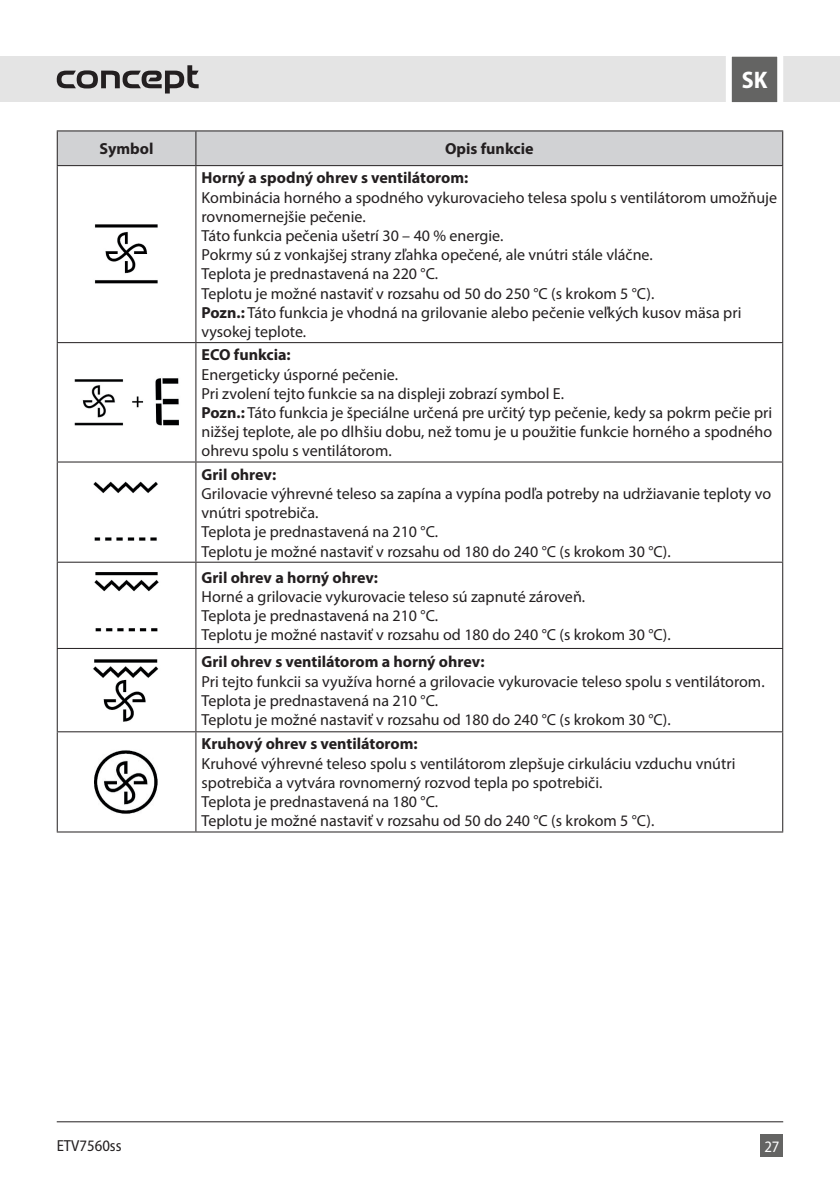
<style>
.page{position:relative;width:840px;height:1191px;background:#fff}
.page>*{position:absolute;margin:0;border:0;box-sizing:border-box;transform-origin:0 0}
.t1{font:700 semi-condensed 24px "Myriad Pro";color:#fff}
.t2{font:16px/19.2px "Myriad Pro";color:#231f20}
.t3{font:700 16px/29px "Myriad Pro";color:#231f20}
.t4{font:semi-condensed 16px "Myriad Pro";color:#231f20}
.t5{font:semi-condensed 16px "Myriad Pro";color:#fff}
.s1{font-weight:700}
</style>
<div class="page">
<div style="left:58px;top:131px;width:723px;height:34px;background:#d1d2d4"></div>
<svg style="left:58px;top:166px;width:723px;height:665px"></svg>
<hr style="left:57px;top:130px;width:139px;height:1px;background:#231f20">
<hr style="left:57px;top:131px;width:1px;height:34px;background:#231f20">
<hr style="left:196px;top:130px;width:586px;height:1px;background:#231f20">
<hr style="left:195px;top:131px;width:1px;height:34px;background:#231f20">
<hr style="left:781px;top:131px;width:1px;height:34px;background:#231f20">
<hr style="left:57px;top:165px;width:139px;height:1px;background:#231f20">
<hr style="left:57px;top:166px;width:1px;height:176px;background:#231f20">
<hr style="left:196px;top:165px;width:586px;height:1px;background:#231f20">
<hr style="left:195px;top:166px;width:1px;height:176px;background:#231f20">
<hr style="left:781px;top:166px;width:1px;height:176px;background:#231f20">
<hr style="left:57px;top:342px;width:139px;height:1px;background:#231f20">
<hr style="left:57px;top:343px;width:1px;height:118px;background:#231f20">
<hr style="left:196px;top:342px;width:586px;height:1px;background:#231f20">
<hr style="left:195px;top:343px;width:1px;height:118px;background:#231f20">
<hr style="left:781px;top:343px;width:1px;height:118px;background:#231f20">
<hr style="left:57px;top:461px;width:139px;height:1px;background:#231f20">
<hr style="left:57px;top:462px;width:1px;height:99px;background:#231f20">
<hr style="left:196px;top:461px;width:586px;height:1px;background:#231f20">
<hr style="left:195px;top:462px;width:1px;height:99px;background:#231f20">
<hr style="left:781px;top:462px;width:1px;height:99px;background:#231f20">
<hr style="left:57px;top:561px;width:139px;height:1px;background:#231f20">
<hr style="left:57px;top:562px;width:1px;height:86px;background:#231f20">
<hr style="left:196px;top:561px;width:586px;height:1px;background:#231f20">
<hr style="left:195px;top:562px;width:1px;height:86px;background:#231f20">
<hr style="left:781px;top:562px;width:1px;height:86px;background:#231f20">
<hr style="left:57px;top:648px;width:139px;height:1px;background:#231f20">
<hr style="left:57px;top:649px;width:1px;height:82px;background:#231f20">
<hr style="left:196px;top:648px;width:586px;height:1px;background:#231f20">
<hr style="left:195px;top:649px;width:1px;height:82px;background:#231f20">
<hr style="left:781px;top:649px;width:1px;height:82px;background:#231f20">
<hr style="left:57px;top:731px;width:139px;height:1px;background:#231f20">
<hr style="left:57px;top:732px;width:1px;height:99px;background:#231f20">
<hr style="left:196px;top:731px;width:586px;height:1px;background:#231f20">
<hr style="left:195px;top:732px;width:1px;height:99px;background:#231f20">
<hr style="left:781px;top:732px;width:1px;height:99px;background:#231f20">
<hr style="left:57px;top:831px;width:139px;height:1px;background:#231f20">
<hr style="left:196px;top:831px;width:586px;height:1px;background:#231f20">
<img style="left:90px;top:219px;width:72px;height:69px">
<img style="left:73px;top:370px;width:107px;height:64px">
<img style="left:88px;top:475px;width:77px;height:73px">
<img style="left:90px;top:568px;width:72px;height:69px">
<img style="left:89px;top:654px;width:74px;height:72px">
<img style="left:90px;top:746px;width:72px;height:73px">
<div style="left:0;top:57px;width:839px;height:45px;background:#e4e4e4"></div>
<div style="left:760px;top:1134px;width:22px;height:23px;background:#646463"></div>
<svg style="left:722px;top:56px;width:63px;height:47px;background:#909090"></svg>
<hr style="left:57px;top:1121px;width:725px;height:1px;background:#231f20">
<svg style="left:57px;top:65px;width:141px;height:28px"></svg>
<h1 class="t1" style="left:741px;top:67px;width:27px">SK</h1>
<p class="t3" style="left:100px;top:134px;width:55px">Symbol</p>
<p class="t3" style="left:201px;top:134px;width:333px;text-indent:243px">Opis funkcie<br>Horný a spodný ohrev s ventilátorom:</p>
<p class="t2" style="left:201px;top:187px;width:576px">Kombinácia horného a spodného vykurovacieho telesa spolu s ventilátorom umožňuje rovnomernejšie pečenie.<br>Táto funkcia pečenia ušetrí 30 – 40 % energie.<br>Pokrmy sú z vonkajšej strany zľahka opečené, ale vnútri stále vláčne.<br>Teplota je prednastavená na 220 °C.<br>Teplotu je možné nastaviť v rozsahu od 50 do 250 °C (s krokom 5 °C).<br><span class="s1">Pozn.:</span> Táto funkcia je vhodná na grilovanie alebo pečenie veľkých kusov mäsa pri vysokej teplote.</p>
<p class="t3" style="left:201px;top:340px;width:91px">ECO funkcia:</p>
<p class="t2" style="left:201px;top:364px;width:572px">Energeticky úsporné pečenie.<br>Pri zvolení tejto funkcie sa na displeji zobrazí symbol E.<br><span class="s1">Pozn.:</span> Táto funkcia je špeciálne určená pre určitý typ pečenie, kedy sa pokrm pečie pri nižšej teplote, ale po dlhšiu dobu, než tomu je u použitie funkcie horného a spodného ohrevu spolu s ventilátorom.</p>
<p class="t3" style="left:201px;top:459px;width:76px">Gril ohrev:</p>
<p class="t2" style="left:201px;top:484px;width:570px">Grilovacie výhrevné teleso sa zapína a vypína podľa potreby na udržiavanie teploty vo vnútri spotrebiča.<br>Teplota je prednastavená na 210 °C.<br>Teplotu je možné nastaviť v rozsahu od 180 do 240 °C (s krokom 30 °C).</p>
<p class="t3" style="left:201px;top:562px;width:178px">Gril ohrev a horný ohrev:</p>
<p class="t2" style="left:201px;top:586px;width:470px">Horné a grilovacie vykurovacie teleso sú zapnuté zároveň.<br>Teplota je prednastavená na 210 °C.<br>Teplotu je možné nastaviť v rozsahu od 180 do 240 °C (s krokom 30 °C).</p>
<p class="t3" style="left:201px;top:647px;width:284px">Gril ohrev s ventilátorom a horný ohrev:</p>
<p class="t2" style="left:201px;top:671px;width:564px">Pri tejto funkcii sa využíva horné a grilovacie vykurovacie teleso spolu s ventilátorom.<br>Teplota je prednastavená na 210 °C.<br>Teplotu je možné nastaviť v rozsahu od 180 do 240 °C (s krokom 30 °C).</p>
<p class="t3" style="left:201px;top:729px;width:217px">Kruhový ohrev s ventilátorom:</p>
<p class="t2" style="left:201px;top:753px;width:535px">Kruhové výhrevné teleso spolu s ventilátorom zlepšuje cirkuláciu vzduchu vnútri spotrebiča a vytvára rovnomerný rozvod tepla po spotrebiči.<br>Teplota je prednastavená na 180 °C.<br>Teplotu je možné nastaviť v rozsahu od 50 do 240 °C (s krokom 5 °C).</p>
<p class="t4" style="left:57px;top:1136px;width:66px">ETV7560ss</p>
<p class="t5" style="left:764px;top:1138px;width:16px">27</p>
</div>
